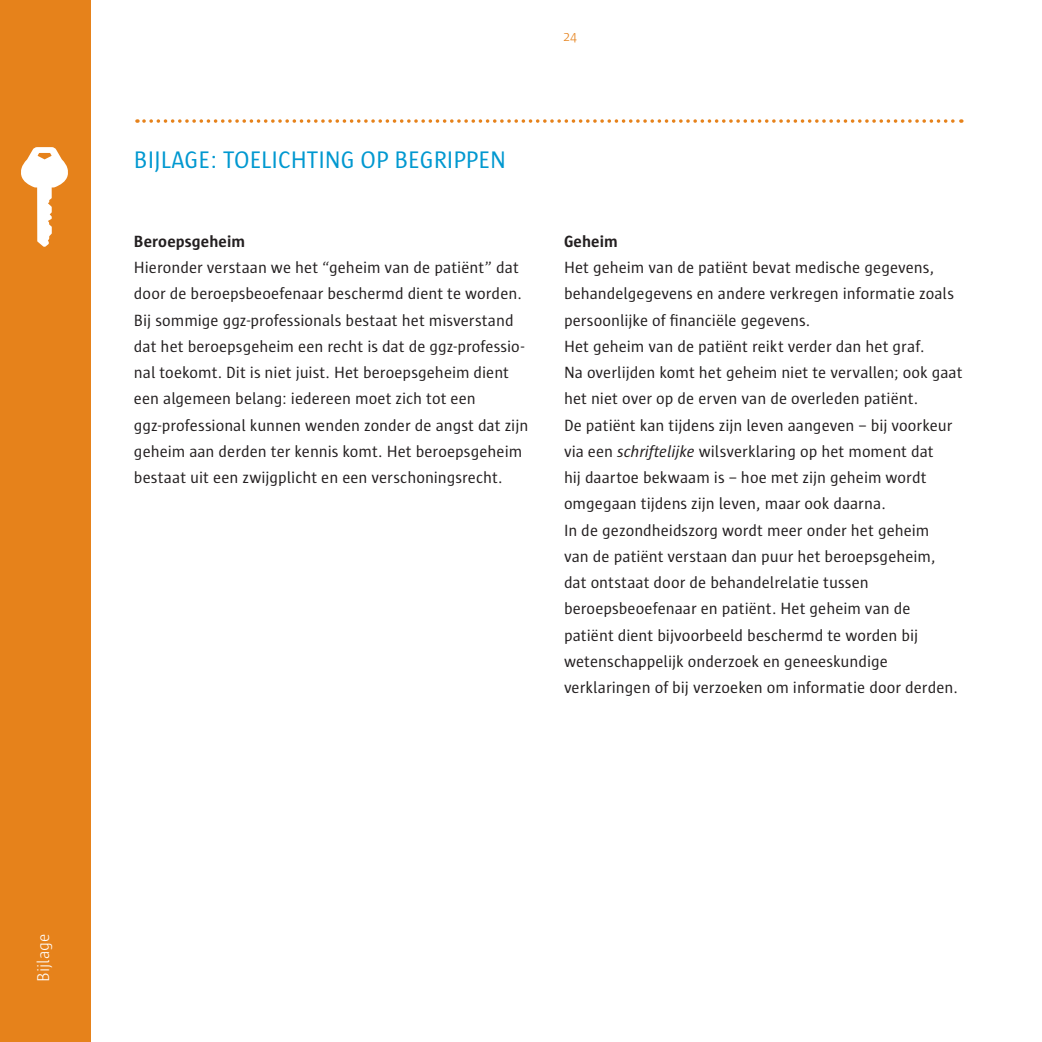
<style>
.page{position:relative;width:1042px;height:1042px;background:#fff}
.page>*{position:absolute;margin:0;border:0;box-sizing:border-box;transform-origin:0 0}
.t1{font:24.5px "Sun";color:#0098d0}
.t2{font:300 17.5px "Sun";color:#fff}
.t3{font:16.62px/26.2px "Sun";color:#231f20}
.t4{font:700 16.62px "Sun";letter-spacing:.005em;color:#231f20}
.t5{font:300 14px "Sun";color:#e6821b}
.s1{font-style:italic}
</style>
<div class="page">
<div style="left:0;top:0;width:91px;height:1042px;background:#e6821b"></div>
<svg style="left:144px;top:119px;width:818px;height:4px"></svg>
<svg style="left:21px;top:147px;width:47px;height:100px"></svg>
<p class="t5" style="left:563px;top:29px;width:15px">24</p>
<h1 class="t1" style="left:134px;top:147px;width:197px">Bij lage : Toelichting</h1>
<h1 class="t1" style="left:361px;top:147px;width:47px">op begrippen</h1>
<p class="t4" style="left:134px;top:232px;width:113px">Beroepsgeheim</p>
<p class="t3" style="left:134px;top:254px;width:396px">Hieronder verstaan we het “geheim van de patiënt” dat door de beroepsbeoefenaar beschermd dient te worden.<br>Bij sommige ggz-professionals bestaat het misverstand dat het beroepsgeheim een recht is dat de ggz-professio&shy;nal toekomt. Dit is niet juist. Het beroepsgeheim dient een algemeen belang: iedereen moet zich tot een ggz-professional kunnen wenden zonder de angst dat zijn geheim aan derden ter kennis komt. Het beroepsgeheim bestaat uit een zwijgplicht en een verschoningsrecht.</p>
<p class="t4" style="left:564px;top:232px;width:55px">Geheim</p>
<p class="t3" style="left:564px;top:254px;width:400px">Het geheim van de patiënt bevat medische gegevens, behandelgegevens en andere verkregen informatie zoals persoonlijke of financiële gegevens.<br>Het geheim van de patiënt reikt verder dan het graf.<br>Na overlijden komt het geheim niet te vervallen; ook gaat het niet over op de erven van de overleden patiënt.<br>De patiënt kan tijdens zijn leven aangeven – bij voorkeur via een <span class="s1">schriftelijke</span> wilsverklaring op het moment dat<br>hij daartoe bekwaam is – hoe met zijn geheim wordt omgegaan tijdens zijn leven, maar ook daarna.<br>In de gezondheidszorg wordt meer onder het geheim<br>van de patiënt verstaan dan puur het beroepsgeheim, dat ontstaat door de behandelrelatie tussen beroepsbeoefenaar en patiënt. Het geheim van de patiënt dient bijvoorbeeld beschermd te worden bij wetenschappelijk onderzoek en geneeskundige verklaringen of bij verzoeken om informatie door derden.</p>
<p class="t2" style="left:34px;top:982px;width:50px;rotate:-90deg">Bijlage</p>
</div>
